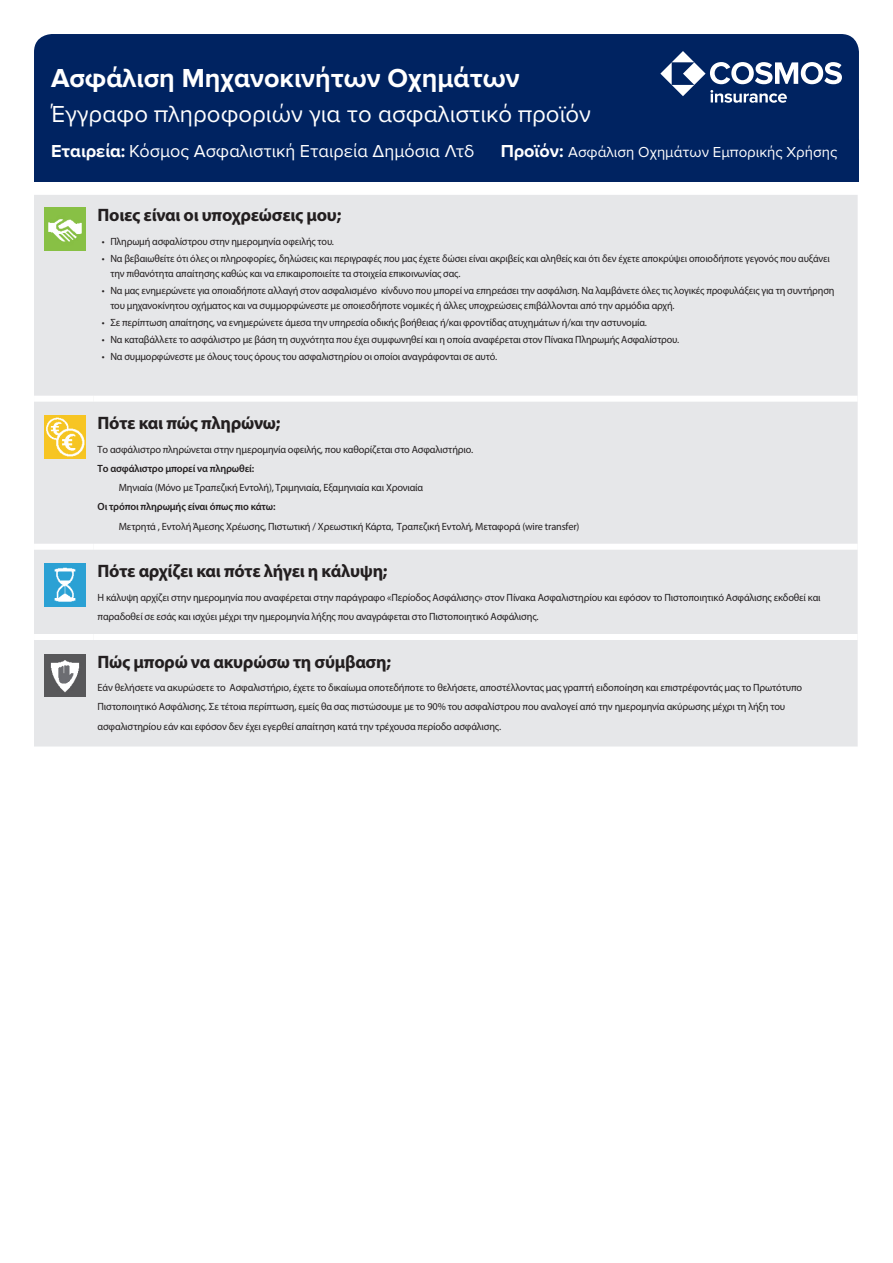
<style>
.page{position:relative;width:893px;height:1263px;background:#fff}
.page>*{position:absolute;margin:0;border:0;box-sizing:border-box;transform-origin:0 0}
.t1{font:700 27px "Proxima Nova";color:#fff}
.t2{font:24px "Proxima Nova";color:#fff}
.t3{font:700 18px "Myriad Pro";letter-spacing:-.015em;color:#231f20}
.t4{font:18px "Proxima Nova";color:#fff}
.t5{font:15px "Proxima Nova";color:#fff}
.t6{font:10.5px/19.2px "Myriad Pro";letter-spacing:-.015em;color:#231f20}
.t7{font:600 10.5px "Myriad Pro";letter-spacing:-.015em;color:#231f20}
.s1{font-weight:700}
.s2{font-weight:700;font-size:18px}
</style>
<div class="page">
<div style="left:34px;top:139px;width:825px;height:43px;background:#002361"></div>
<div style="left:34px;top:195px;width:824px;height:551px;background:#e6e7e9"></div>
<div style="left:93px;top:396px;width:765px;height:6px;background:#fff"></div>
<div style="left:93px;top:544px;width:765px;height:6px;background:#fff"></div>
<div style="left:93px;top:634px;width:765px;height:6px;background:#fff"></div>
<div style="left:34px;top:396px;width:59px;height:6px;background:#fff"></div>
<div style="left:34px;top:544px;width:59px;height:6px;background:#fff"></div>
<div style="left:34px;top:634px;width:59px;height:6px;background:#fff"></div>
<img style="left:45px;top:208px;width:41px;height:42px">
<img style="left:45px;top:416px;width:41px;height:42px">
<img style="left:45px;top:564px;width:41px;height:42px">
<img style="left:45px;top:654px;width:41px;height:43px">
<div style="left:34px;top:34px;width:825px;height:147px;background:#002361;border-radius:18px"></div>
<svg style="left:660px;top:51px;width:182px;height:52px"></svg>
<h1 class="t1" style="left:51px;top:62px;width:470px">Ασφάλιση Μηχανοκινήτων Οχημάτων</h1>
<h2 class="t2" style="left:51px;top:100px;width:541px">Έγγραφο πληροφοριών για το ασφαλιστικό προϊόν</h2>
<h3 class="t4" style="left:51px;top:140px;width:425px"><span class="s1">Εταιρεία:</span> Κόσμος Ασφαλιστική Εταιρεία Δημόσια Λτδ</h3>
<h3 class="t5" style="left:501px;top:143px;width:338px"><span class="s2">Προϊόν:</span> Ασφάλιση Οχημάτων Εμπορικής Χρήσης</h3>
<h3 class="t3" style="left:98px;top:203px;width:245px">Ποιες είναι οι υποχρεώσεις μου;</h3>
<p class="t6" style="left:102px;top:231px;width:234px">• Πληρωμή ασφαλίστρου στην ημερομηνία οφειλής του.</p>
<p class="t6" style="left:110px;top:251px;width:721px;line-height:15px;text-indent:-9px">• Να βεβαιωθείτε ότι όλες οι πληροφορίες, δηλώσεις και περιγραφές που μας έχετε δώσει είναι ακριβείς και αληθείς και ότι δεν έχετε αποκρύψει οποιοδήποτε γεγονός που αυξάνει την πιθανότητα απαίτησης καθώς και να επικαιροποιείτε τα στοιχεία επικοινωνίας σας.</p>
<p class="t6" style="left:110px;top:283px;width:726px;line-height:15px;text-indent:-9px">• Να μας ενημερώνετε για οποιαδήποτε αλλαγή στον ασφαλισμένο κίνδυνο που μπορεί να επηρεάσει την ασφάλιση. Να λαμβάνετε όλες τις λογικές προφυλάξεις για τη συντήρηση του μηχανοκίνητου οχήματος και να συμμορφώνεστε με οποιεσδήποτε νομικές ή άλλες υποχρεώσεις επιβάλλονται από την αρμόδια αρχή.</p>
<p class="t6" style="left:102px;top:313px;width:547px">• Σε περίπτωση απαίτησης, να ενημερώνετε άμεσα την υπηρεσία οδικής βοήθειας ή/και φροντίδας ατυχημάτων ή/και την αστυνομία.</p>
<p class="t6" style="left:102px;top:330px;width:579px">• Να καταβάλλετε το ασφάλιστρο με βάση τη συχνότητα που έχει συμφωνηθεί και η οποία αναφέρεται στον Πίνακα Πληρωμής Ασφαλίστρου.</p>
<p class="t6" style="left:102px;top:347px;width:397px">• Να συμμορφώνεστε με όλους τους όρους του ασφαλιστηρίου οι οποίοι αναγράφονται σε αυτό.</p>
<h3 class="t3" style="left:98px;top:411px;width:184px">Πότε και πώς πληρώνω;</h3>
<p class="t6" style="left:98px;top:439px;width:377px">Το ασφάλιστρο πληρώνεται στην ημερομηνία οφειλής, που καθορίζεται στο Ασφαλιστήριο.</p>
<p class="t7" style="left:98px;top:462px;width:158px">Το ασφάλιστρο μπορεί να πληρωθεί:</p>
<p class="t6" style="left:119px;top:478px;width:306px">Μηνιαία (Μόνο με Τραπεζική Εντολή), Τριμηνιαία, Εξαμηνιαία και Χρονιαία</p>
<p class="t7" style="left:98px;top:500px;width:179px">Οι τρόποι πληρωμής είναι όπως πιο κάτω:</p>
<p class="t6" style="left:119px;top:516px;width:462px">Μετρητά , Εντολή Άμεσης Χρέωσης, Πιστωτική / Χρεωστική Κάρτα, Τραπεζική Εντολή, Μεταφορά (wire transfer)</p>
<h3 class="t3" style="left:98px;top:559px;width:292px">Πότε αρχίζει και πότε λήγει η κάλυψη;</h3>
<p class="t6" style="left:98px;top:587px;width:724px">Η κάλυψη αρχίζει στην ημερομηνία που αναφέρεται στην παράγραφο «Περίοδος Ασφάλισης» στον Πίνακα Ασφαλιστηρίου και εφόσον το Πιστοποιητικό Ασφάλισης εκδοθεί και παραδοθεί σε εσάς και ισχύει μέχρι την ημερομηνία λήξης που αναγράφεται στο Πιστοποιητικό Ασφάλισης.</p>
<h3 class="t3" style="left:98px;top:650px;width:295px">Πώς μπορώ να ακυρώσω τη σύμβαση;</h3>
<p class="t6" style="left:98px;top:678px;width:706px">Εάν θελήσετε να ακυρώσετε το Ασφαλιστήριο, έχετε το δικαίωμα οποτεδήποτε το θελήσετε, αποστέλλοντας μας γραπτή ειδοποίηση και επιστρέφοντάς μας το Πρωτότυπο<br>Πιστοποιητικό Ασφάλισης. Σε τέτοια περίπτωση, εμείς θα σας πιστώσουμε με το 90% του ασφαλίστρου που αναλογεί από την ημερομηνία ακύρωσης μέχρι τη λήξη του ασφαλιστηρίου εάν και εφόσον δεν έχει εγερθεί απαίτηση κατά την τρέχουσα περίοδο ασφάλισης.</p>
</div>
